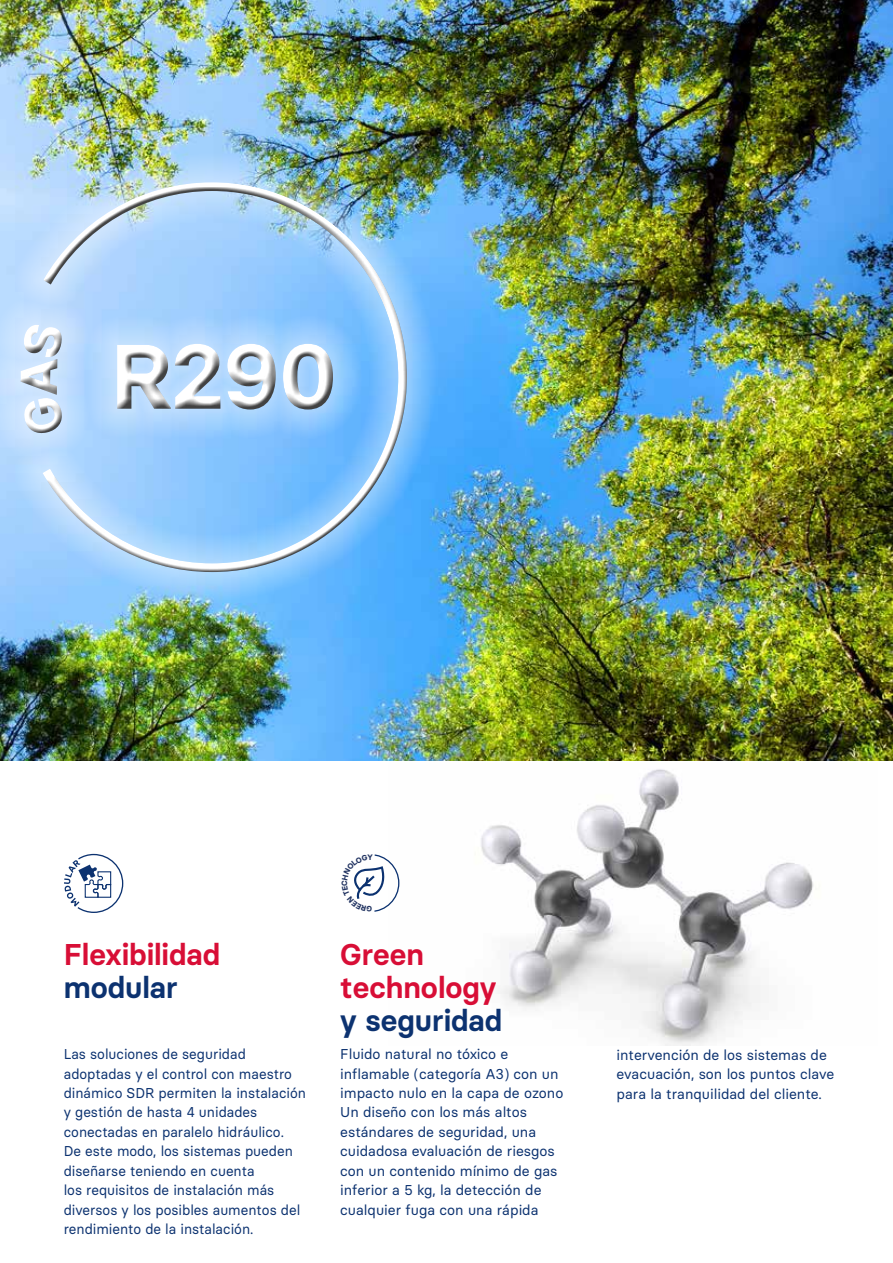
<style>
.page{position:relative;width:893px;height:1263px;background:#fff}
.page>*{position:absolute;margin:0;border:0;box-sizing:border-box;transform-origin:0 0}
.t1{font:700 91.05px "Basier Circle";color:#fff}
.t2{font:600 30px/33px "Basier Circle";color:#d80e36}
.t3{font:600 30px "Basier Circle";color:#0c3270}
.t4{font:14.25px/19.5px "Basier Circle";color:#0c3270}
</style>
<div class="page">
<img style="left:389px;top:760px;width:489px;height:285px">
<img style="left:0;top:0;width:893px;height:760px">
<svg style="left:64px;top:853px;width:60px;height:60px"></svg>
<div style="left:0;top:152px;width:436px;height:450px;background:#fff;opacity:.75"></div>
<div style="left:10px;top:177px;width:392px;height:391px;background:#fff;opacity:.75"></div>
<div style="left:12px;top:187px;width:397px;height:388px;background:#000;opacity:.75"></div>
<svg style="left:354px;top:853px;width:46px;height:60px"></svg>
<svg style="left:20px;top:322px;width:45px;height:115px;background:#c0d4eb"></svg>
<h1 class="t1" style="left:111px;top:320px;width:227px">R290</h1>
<h2 class="t2" style="left:64px;top:937px;width:158px">Flexibilidad</h2>
<h2 class="t3" style="left:64px;top:969px;width:116px">modular</h2>
<h2 class="t2" style="left:340px;top:937px;width:158px">Green technology</h2>
<h2 class="t3" style="left:340px;top:1002px;width:163px">y seguridad</h2>
<p class="t4" style="left:340px;top:1044px;width:225px">Fluido natural no tóxico e inflamable (categoría A3) con un impacto nulo en la capa de ozono<br>Un diseño con los más altos estándares de seguridad, una cuidadosa evaluación de riesgos con un contenido mínimo de gas inferior a 5 kg, la detección de cualquier fuga con una rápida</p>
<p class="t4" style="left:64px;top:1044px;width:244px">Las soluciones de seguridad adoptadas y el control con maestro dinámico SDR permiten la instalación y gestión de hasta 4 unidades conectadas en paralelo hidráulico.<br>De este modo, los sistemas pueden diseñarse teniendo en cuenta<br>los requisitos de instalación más diversos y los posibles aumentos del rendimiento de la instalación.</p>
<p class="t4" style="left:617px;top:1045px;width:219px">intervención de los sistemas de evacuación, son los puntos clave para la tranquilidad del cliente.</p>
</div>
